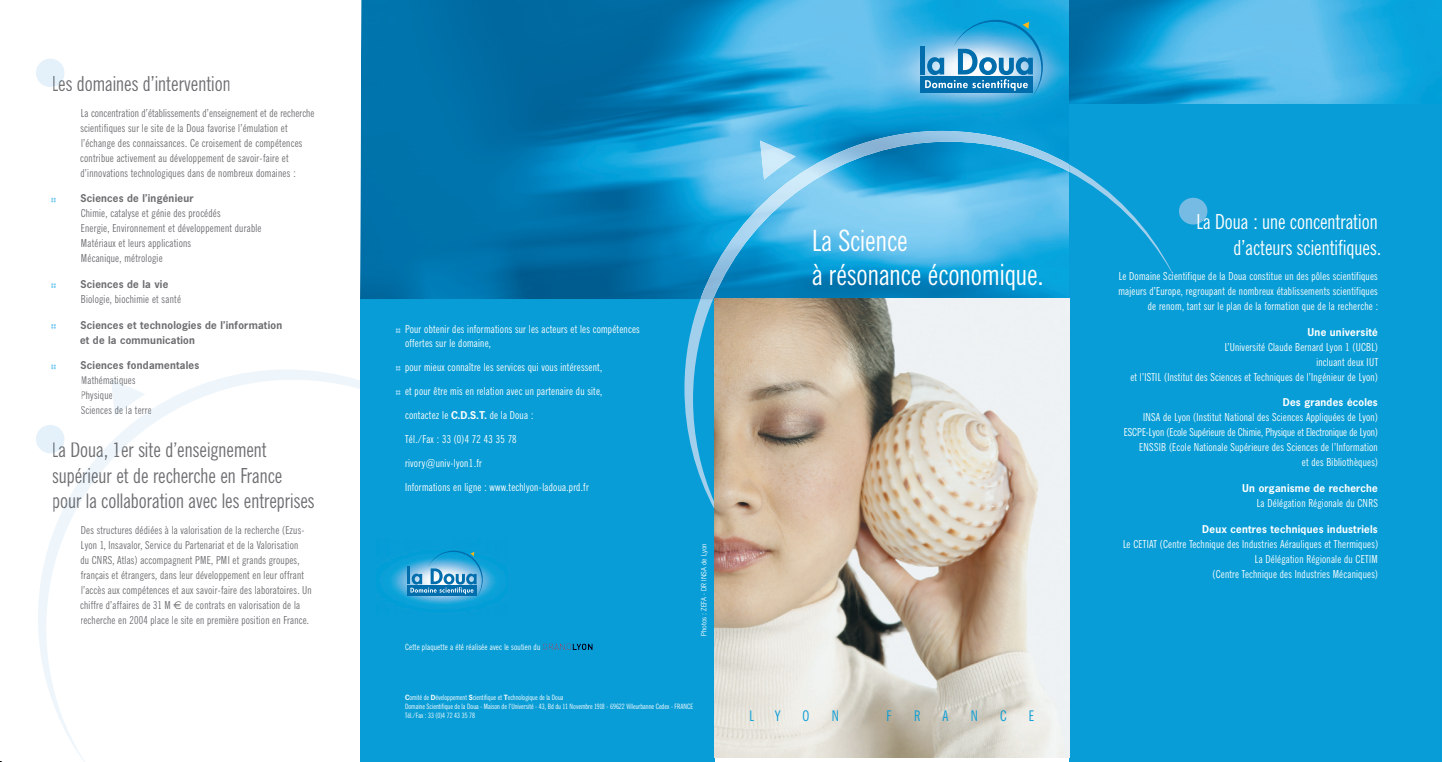
<style>
.page{position:relative;width:1443px;height:762px;background:#fff}
.page>*{position:absolute;margin:0;border:0;box-sizing:border-box;transform-origin:0 0}
.t1{font:30px/34px "News Gothic Condensed BQ";color:#fff}
.t2{font:21.25px/25.5px "News Gothic Condensed BQ";color:#6d6e71}
.t3{font:21.25px/25.5px "News Gothic Condensed BQ";color:#fff;text-align:right}
.t4{font:21.25px "News Gothic Condensed BQ";color:#666b70}
.t5{font:15px "News Gothic Condensed BQ";color:#089dd6}
.t6{font:11.25px/15px "News Gothic Condensed BQ";letter-spacing:.02em;color:#fff;text-align:right}
.t7{font:11.25px/15px "News Gothic Condensed BQ";letter-spacing:.02em;color:#6d6e71}
.t8{font:700 11.25px/15px "News Gothic BQ";letter-spacing:.02em;color:#6d6e71}
.t9{font:700 11.25px "News Gothic BQ";letter-spacing:.02em;color:#fff}
.t10{font:8.75px "News Gothic Condensed BQ";letter-spacing:.02em;color:#fff}
.t11{font:7.5px/9px "News Gothic Condensed BQ";color:#fff}
.t12{font:7.5px "News Gothic BQ";color:#fff}
.s1{color:#61686f}
.s2{color:#666b70}
.s3{font-family:"Euro Sans"}
.s4{font-family:"News Gothic BQ";font-weight:700}
</style>
<div class="page">
<svg style="left:38px;top:369px;width:322px;height:392px"></svg>
<div style="left:36px;top:59px;width:28px;height:28px;background:#e4f1fa;border-radius:50%"></div>
<div style="left:360px;top:298px;width:354px;height:463px;background:#089dd6"></div>
<img style="left:391px;top:550px;width:105px;height:54px">
<hr style="left:407px;top:566px;width:3px;height:18px;background:#006dad">
<div style="left:407px;top:585px;width:69px;height:10px;background:#006dad"></div>
<svg style="left:410px;top:551px;width:72px;height:47px"></svg>
<img style="left:360px;top:0;width:708px;height:299px">
<img style="left:869px;top:0;width:199px;height:124px">
<hr style="left:920px;top:46px;width:4px;height:28px;background:#006dad">
<div style="left:920px;top:76px;width:112px;height:16px;background:#006dad"></div>
<svg style="left:925px;top:20px;width:117px;height:76px"></svg>
<svg style="left:395px;top:366px;width:5px;height:5px"></svg>
<svg style="left:395px;top:328px;width:5px;height:5px"></svg>
<svg style="left:395px;top:390px;width:5px;height:5px"></svg>
<div style="left:1068px;top:0;width:372px;height:761px;background:#089dd6"></div>
<img style="left:1068px;top:0;width:341px;height:103px">
<div style="left:1178px;top:198px;width:29px;height:27px;background:#75bbe4;border-radius:50%"></div>
<svg style="left:684px;top:299px;width:30px;height:209px"></svg>
<img style="left:700px;top:131px;width:368px;height:168px">
<svg style="left:1068px;top:164px;width:108px;height:116px"></svg>
<img style="left:760px;top:141px;width:35px;height:39px">
<div style="left:36px;top:425px;width:28px;height:28px;background:#e4f1fa;border-radius:50%"></div>
<svg style="left:111px;top:379px;width:40px;height:37px"></svg>
<svg style="left:94px;top:442px;width:35px;height:19px"></svg>
<svg style="left:54px;top:443px;width:10px;height:10px"></svg>
<svg style="left:75px;top:468px;width:30px;height:19px"></svg>
<svg style="left:62px;top:493px;width:24px;height:19px"></svg>
<svg style="left:51px;top:198px;width:5px;height:4px"></svg>
<svg style="left:51px;top:283px;width:5px;height:5px"></svg>
<svg style="left:51px;top:324px;width:5px;height:5px"></svg>
<svg style="left:51px;top:364px;width:5px;height:5px"></svg>
<img style="left:714px;top:298px;width:354px;height:459px">
<h2 class="t2" style="left:52px;top:73px;width:180px"><span class="s1">Le</span>s domaines d’intervention</h2>
<p class="t7" style="left:80px;top:106px;width:236px">La concentration d’établissements d’enseignement et de recherche scientifiques sur le site de la Doua favorise l’émulation et l’échange des connaissances. Ce croisement de compétences contribue activement au développement de savoir-faire et d’innovations technologiques dans de nombreux domaines :</p>
<p class="t8" style="left:81px;top:192px;width:114px">Sciences de l’ingénieur</p>
<p class="t7" style="left:81px;top:207px;width:182px">Chimie, catalyse et génie des procédés<br>Energie, Environnement et développement durable Matériaux et leurs applications<br>Mécanique, métrologie</p>
<p class="t8" style="left:81px;top:277px;width:89px">Sciences de la vie</p>
<p class="t7" style="left:81px;top:292px;width:102px">Biologie, biochimie et santé</p>
<p class="t8" style="left:80px;top:318px;width:203px">Sciences et technologies de l’information et de la communication</p>
<p class="t8" style="left:81px;top:359px;width:120px">Sciences fondamentales</p>
<p class="t7" style="left:81px;top:374px;width:72px">Mathém<span class="s2">atiqu</span>es<br>Physique<br>Sciences <span class="s2">de l rre</span></p>
<p class="t7" style="left:128px;top:404px;width:15px">a te</p>
<h2 class="t2" style="left:71px;top:439px;width:19px">Do</h2>
<h2 class="t2" style="left:52px;top:439px;width:264px"><span class="s1">La</span> <span class="s2">ua, 1e</span>r site d’enseignement sup<span class="s2">érieu</span>r et de recherche en France<br>p la collaboration avec les entreprises</h2>
<h2 class="t4" style="left:60px;top:493px;width:23px">our</h2>
<p class="t7" style="left:80px;top:524px;width:233px">Des structures dédiées à la valorisation de la recherche (Ezus-Lyon 1, Insavalor, Service du Partenariat et de la Valorisation<br>du CNRS, Atlas) accompagnent PME, PMI et grands groupes, français et étrangers, dans leur développement en leur offrant l’accès aux compétences et aux savoir-faire des laboratoires. Un chiffre d’affaires de 31 M <span class="s3">€</span> de contrats en valorisation de la recherche en 2004 place le site en première position en France.</p>
<p class="t6" style="left:405px;top:323px;width:236px;line-height:13.5px;text-align:left">Pour obtenir des informations sur les acteurs et les compétences offertes sur le domaine,</p>
<p class="t6" style="left:405px;top:356px;width:199px;line-height:24.1px;text-align:left">pour mieux connaître les services qui vous intéressent, et pour être mis en relation avec un partenaire du site, contactez le <span class="s4">C.D.S.T.</span> de la Doua :<br>Tél./Fax : 33 (0)4 72 43 35 78<br>rivory@univ-lyon1.fr<br>Informations en ligne : www.techlyon-ladoua.prd.fr</p>
<p class="t10" style="left:405px;top:644px;width:137px">Cette plaquette a été réalisée avec le soutien du</p>
<p class="t12" style="left:701px;top:636px;width:94px;rotate:-90deg">Photos : ZEFA - DR INSA de Lyon</p>
<p class="t11" style="left:405px;top:693px;width:289px"><span class="s4">C</span>omité de <span class="s4">D</span>éveloppement <span class="s4">S</span>cientifique et <span class="s4">T</span>echnologique de la Doua<br>Domaine Scientifique de la Doua - Maison de l’Université - 43, Bd du 11 Novembre 1918 - 69622 Villeurbanne Cedex - FRANCE<br>Tél./Fax : 33 (0)4 72 43 35 78</p>
<h1 class="t1" style="left:812px;top:226px;width:233px">La Science<br>à résonance économique.</h1>
<h3 class="t5" style="left:749px;top:710px;width:6px">L</h3>
<h3 class="t5" style="left:774px;top:710px;width:7px">Y</h3>
<h3 class="t5" style="left:802px;top:710px;width:8px">O</h3>
<h3 class="t5" style="left:831px;top:710px;width:9px">N</h3>
<h3 class="t5" style="left:886px;top:710px;width:6px">F</h3>
<h3 class="t5" style="left:913px;top:710px;width:8px">R</h3>
<h3 class="t5" style="left:942px;top:710px;width:7px">A</h3>
<h3 class="t5" style="left:970px;top:710px;width:9px">N</h3>
<h3 class="t5" style="left:1000px;top:710px;width:8px">C</h3>
<h3 class="t5" style="left:1028px;top:710px;width:7px">E</h3>
<h2 class="t3" style="left:1196px;top:211px;width:186px">La Doua : une concentration d’acteurs scientifiques.</h2>
<p class="t6" style="left:1118px;top:270px;width:261px">Le Domaine S ntifique de la Doua constitue un des pôles scientifiques majeurs d’Europe, regroupant de nombreux établissements scientifiques de renom, tant sur le plan de la formation que de la recherche :</p>
<p class="t9" style="left:1307px;top:328px;width:72px">Une université</p>
<p class="t6" style="left:1130px;top:340px;width:249px">L’Université Claude Bernard Lyon 1 (UCBL)<br>incluant deux IUT<br>et l’ISTIL (Institut des Sciences et Techniques de l’Ingénieur de Lyon)</p>
<p class="t9" style="left:1282px;top:398px;width:96px">Des grandes écoles</p>
<p class="t6" style="left:1123px;top:411px;width:256px">INSA de Lyon (Institut National des Sciences Appliquées de Lyon)<br>ESCPE-Lyon (Ecole Supérieure de Chimie, Physique et Electronique de Lyon)<br>ENSSIB (Ecole Nationale Supérieure des Sciences de l’Information<br>et des Bibliothèques)</p>
<p class="t9" style="left:1241px;top:484px;width:137px">Un organisme de recherche</p>
<p class="t6" style="left:1256px;top:497px;width:122px">La Délégation Régionale du CNRS</p>
<p class="t9" style="left:1202px;top:525px;width:177px">Deux centres techniques industriels</p>
<p class="t6" style="left:1122px;top:537px;width:256px">Le CETIAT (Centre Technique des Industries Aérauliques et Thermiques)<br>La Délégation Régionale du CETIM<br>(Centre Technique des Industries Mécaniques)</p>
<p class="t6" style="left:1167px;top:270px;width:12px">cie</p>
</div>
